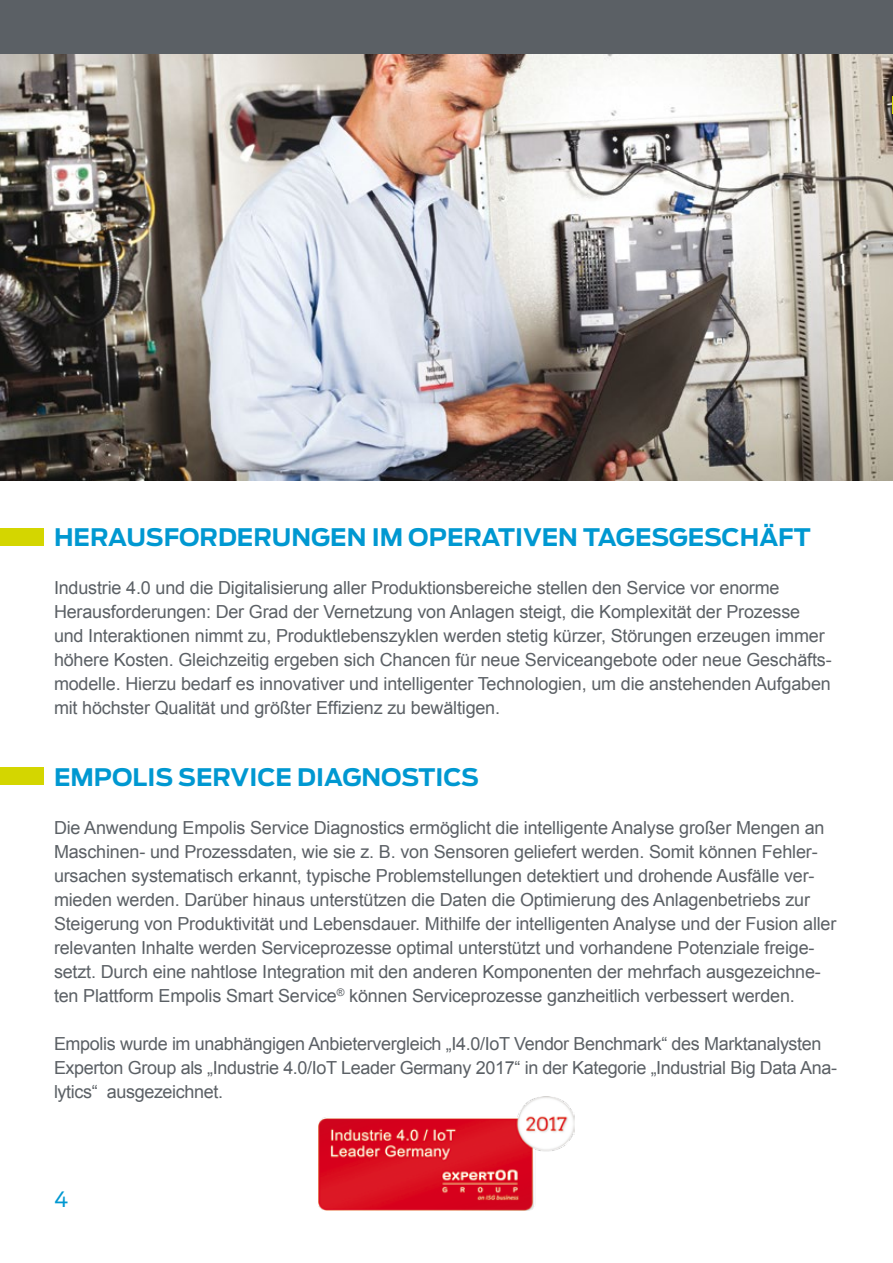
<style>
.page{position:relative;width:893px;height:1263px;background:#fff}
.page>*{position:absolute;margin:0;border:0;box-sizing:border-box;transform-origin:0 0}
.t1{font:700 24px "Antenna";color:#0098d1}
.t2{font:21px "Antenna";color:#0098d1}
.t3{font:18px/24px "Arial";letter-spacing:-.01em;color:#5b6065}
</style>
<div class="page">
<div style="left:0;top:0;width:893px;height:54px;background:#5b6065"></div>
<img style="left:318px;top:1097px;width:257px;height:113px">
<div style="left:0;top:528px;width:43px;height:18px;background:#d4d600"></div>
<div style="left:0;top:767px;width:43px;height:18px;background:#d4d600"></div>
<img style="left:0;top:54px;width:893px;height:426px">
<svg style="left:892px;top:96px;width:1px;height:18px"></svg>
<h1 class="t1" style="left:54px;top:522px;width:758px">HERAUSFORDERUNGEN IM OPERATIVEN TAGESGESCHÄFT</h1>
<p class="t3" style="left:54px;top:575px;width:779px">Industrie 4.0 und die Digitalisierung aller Produktionsbereiche stellen den Service vor enorme Herausforderungen: Der Grad der Vernetzung von Anlagen steigt, die Komplexität der Prozesse und Interaktionen nimmt zu, Produktlebenszyklen werden stetig kürzer, Störungen erzeugen immer höhere Kosten. Gleichzeitig ergeben sich Chancen für neue Serviceangebote oder neue Geschäfts&shy;modelle. Hierzu bedarf es innovativer und intelligenter Technologien, um die anstehenden Aufgaben mit höchster Qualität und größter Effizienz zu bewältigen.</p>
<h1 class="t1" style="left:54px;top:762px;width:426px">EMPOLIS SERVICE DIAGNOSTICS</h1>
<p class="t3" style="left:54px;top:815px;width:784px">Die Anwendung Empolis Service Diagnostics ermöglicht die intelligente Analyse großer Mengen an Maschinen- und Prozessdaten, wie sie z. B. von Sensoren geliefert werden. Somit können Fehler&shy;ursachen systematisch erkannt, typische Problemstellungen detektiert und drohende Ausfälle ver&shy;mieden werden. Darüber hinaus unterstützen die Daten die Optimierung des Anlagenbetriebs zur Steigerung von Produktivität und Lebensdauer. Mithilfe der intelligenten Analyse und der Fusion aller relevanten Inhalte werden Serviceprozesse optimal unterstützt und vorhandene Potenziale freige&shy;setzt. Durch eine nahtlose Integration mit den anderen Komponenten der mehrfach ausgezeichne&shy;ten Plattform Empolis Smart Service<sup>®</sup> können Serviceprozesse ganzheitlich verbessert werden.</p>
<p class="t3" style="left:54px;top:1031px;width:785px">Empolis wurde im unabhängigen Anbietervergleich „I4.0/IoT Vendor Benchmark“ des Marktanalysten<br>Experton Group als „Industrie 4.0/IoT Leader Germany 2017“ in der Kategorie „Industrial Big Data Ana&shy;lytics“ ausgezeichnet.</p>
<p class="t2" style="left:54px;top:1187px;width:16px">4</p>
</div>
